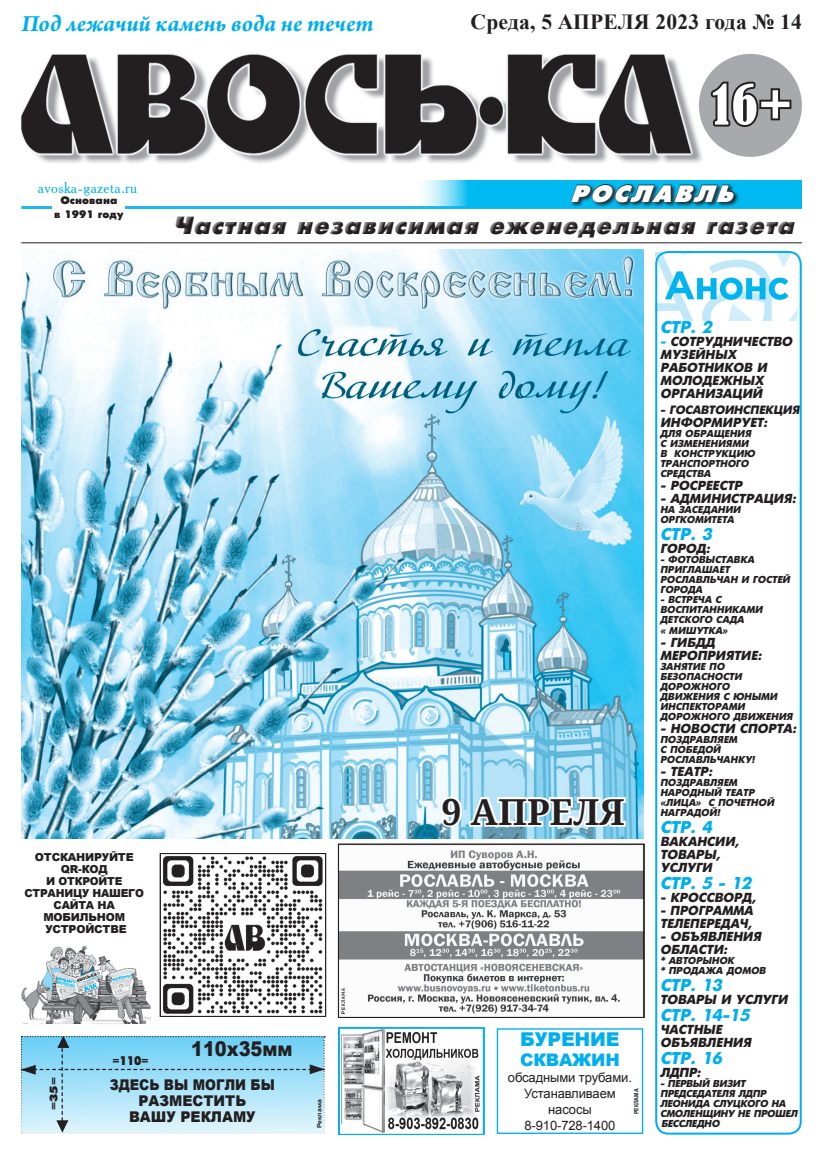
<style>
.page{position:relative;width:823px;height:1163px;background:#fff}
.page>*{position:absolute;margin:0;border:0;box-sizing:border-box;transform-origin:0 0}
.t1{font:condensed 51.8px "Bernard";color:#fff}
.основной{font:700 35.9px "Droid Serif";color:#231f20}
.t2{font:italic 24.7px "Futuris Extra C Bold";color:#231f20}
.t3{font:italic 700 24.5px "Arno Pro";color:#00aeef}
.t4{font:italic 23.5px "Futuris Extra C Bold";color:#fff}
.t5{font:700 21.5px "Times New Roman";letter-spacing:.01em;color:#231f20}
.основной-2{font:900 20.3px "Arial";color:#231f20;scale:.88 1}
.t6{font:900 19px "Arial";letter-spacing:-.01em;color:#00aeef}
.t7{font:900 17.3px "Arial";letter-spacing:-.01em;color:#00aeef}
.Основной{font:italic 17px "Futuris Extra C";color:#00aeef}
.t8{font:15.7px "Academy";letter-spacing:.02em;color:#00aeef}
.основной-3{font:900 14.8px "Arial";color:#231f20;scale:.95 1}
.основной-4{font:900 14.8px "Arial";color:#231f20;scale:.88 1}
.Основной-2{font:italic 13px/13px "Futuris Extra C";color:#231f20}
.t9{font:13px "Arial";letter-spacing:-.01em;color:#231f20}
.основной-5{font:12.4px "Futuris Extra C Bold";color:#231f20;scale:.88 1}
.t10{font:italic 12px "Futuris Extra C";color:#231f20}
.t11{font:900 11px "Arial";letter-spacing:-.02em;color:#231f20}
.основной-6{font:10.9px "Futuris Extra C Bold";color:#231f20;scale:1.14 1}
.t12{font:10.8px "Futuris Extra C Bold";letter-spacing:.01em;color:#231f20}
.Основной-3{font:italic 10px/10px "Futuris Extra C";color:#231f20}
.t13{font:700 6px "Arial";color:#231f20;scale:.86 1}
.основной-7{font:700 5.9px "Arial";color:#231f20;scale:1.14 1}
.s1{color:#00aeef}
</style>
<div class="page">
<img style="left:21px;top:249px;width:621px;height:589px">
<img style="left:655px;top:252px;width:144px;height:68px">
<img style="left:21px;top:946px;width:130px;height:77px">
<div style="left:654px;top:251px;width:147px;height:883px;border:2px solid #00aeef;border-radius:12px"></div>
<hr style="left:21px;top:242px;width:780px;height:1px;background:#231f20">
<img style="left:21px;top:54px;width:681px;height:109px">
<hr style="left:21px;top:206px;width:780px;height:3px;background:#00aeef">
<div style="left:52px;top:196px;width:73px;height:29px;background:#fff"></div>
<svg style="left:411px;top:180px;width:390px;height:27px;background:#27c4f3"></svg>
<div style="left:569px;top:183px;width:170px;height:24px;background:#231f20;opacity:.85"></div>
<svg style="left:569px;top:183px;width:165px;height:20px;background:#13627a"></svg>
<div style="left:698px;top:54px;width:103px;height:103px;background:#a8a9ad;border-radius:50%"></div>
<svg style="left:710px;top:81px;width:82px;height:46px"></svg>
<img style="left:340px;top:845px;width:302px;height:170px">
<div style="left:338px;top:843px;width:306px;height:174px;border:1px solid #231f20"></div>
<img style="left:338px;top:1027px;width:146px;height:107px">
<svg style="left:21px;top:1035px;width:304px;height:98px;background:#a3ddf3"></svg>
<svg style="left:437px;top:786px;width:190px;height:44px"></svg>
<img style="left:161px;top:854px;width:163px;height:160px">
<div style="left:159px;top:852px;width:167px;height:164px;border:1px solid #231f20"></div>
<p class="t3" style="left:21px;top:9px;width:353px">Под лежачий камень вода не течет</p>
<p class="t5" style="left:470px;top:7px;width:332px">Среда, 5 АПРЕЛЯ 2023 года № 14</p>
<p class="t1" style="left:711px;top:75px;width:82px">16+</p>
<p class="t8" style="left:38px;top:178px;width:101px">avoska-gazeta.ru</p>
<p class="t12" style="left:60px;top:194px;width:59px">Основана</p>
<p class="t12" style="left:54px;top:208px;width:71px">в 1991 году</p>
<p class="t4" style="left:569px;top:181px;width:173px">РОСЛАВЛЬ</p>
<h3 class="t2" style="left:173px;top:212px;width:627px">Частная независимая еженедельная газета</h3>
<p class="t11" style="left:35px;top:848px;width:100px">ОТСКАНИРУЙТЕ</p>
<p class="t11" style="left:61px;top:860px;width:48px">QR-КОД</p>
<p class="t11" style="left:46px;top:872px;width:78px">И ОТКРОЙТЕ</p>
<p class="t11" style="left:24px;top:884px;width:121px">СТРАНИЦУ НАШЕГО</p>
<p class="t11" style="left:54px;top:896px;width:63px">САЙТА НА</p>
<p class="t11" style="left:43px;top:908px;width:83px">МОБИЛЬНОМ</p>
<p class="t11" style="left:45px;top:920px;width:83px">УСТРОЙСТВЕ</p>
<p class="основной-5" style="left:112px;top:1054px;width:42px">=110=</p>
<p class="основной-2" style="left:191px;top:1033px;width:117px">110х35мм</p>
<p class="основной-6" style="left:48px;top:1109px;width:30px;rotate:-90deg">=35=</p>
<p class="основной-4" style="left:110px;top:1074px;width:189px">ЗДЕСЬ ВЫ МОГЛИ БЫ</p>
<p class="основной-3" style="left:138px;top:1089px;width:115px">РАЗМЕСТИТЬ</p>
<p class="основной-3" style="left:129px;top:1105px;width:135px">ВАШУ РЕКЛАМУ</p>
<p class="основной-7" style="left:315px;top:1127px;width:27px;rotate:-90deg">Реклама</p>
<p class="основной" style="left:441px;top:786px;width:185px">9 АПРЕЛЯ</p>
<p class="t6" style="left:520px;top:1025px;width:101px">БУРЕНИЕ</p>
<p class="t7" style="left:520px;top:1047px;width:101px">СКВАЖИН</p>
<p class="t9" style="left:507px;top:1068px;width:125px">обсадными трубами.</p>
<p class="t9" style="left:524px;top:1084px;width:93px">Устанавливаем</p>
<p class="t9" style="left:548px;top:1100px;width:45px">насосы</p>
<p class="t9" style="left:524px;top:1116px;width:92px">8-910-728-1400</p>
<p class="t13" style="left:632px;top:1114px;width:31px;rotate:-90deg">РЕКЛАМА</p>
<p class="Основной" style="left:659px;top:318px;width:57px">СТР. 2</p>
<p class="Основной-2" style="left:659px;top:335px;width:136px"><span class="s1">-</span> СОТРУДНИЧЕСТВО<br>МУЗЕЙНЫХ<br>РАБОТНИКОВ И<br>МОЛОДЕЖНЫХ<br>ОРГАНИЗАЦИЙ</p>
<p class="t10" style="left:659px;top:403px;width:143px">- ГОСАВТОИНСПЕКЦИЯ</p>
<p class="Основной-2" style="left:659px;top:416px;width:111px">ИНФОРМИРУЕТ:</p>
<p class="Основной-3" style="left:659px;top:429px;width:98px">ДЛЯ ОБРАЩЕНИЯ<br>С ИЗМЕНЕНИЯМИ<br>В КОНСТРУКЦИЮ<br>ТРАНСПОРТНОГО<br>СРЕДСТВА</p>
<p class="Основной-2" style="left:659px;top:479px;width:86px">- РОСРЕЕСТР</p>
<p class="Основной-2" style="left:659px;top:492px;width:140px">- АДМИНИСТРАЦИЯ:</p>
<p class="Основной-3" style="left:659px;top:505px;width:84px">НА ЗАСЕДАНИИ<br>ОРГКОМИТЕТА</p>
<p class="Основной" style="left:659px;top:525px;width:57px">СТР. 3</p>
<p class="Основной-2" style="left:659px;top:542px;width:54px">ГОРОД:</p>
<p class="Основной-3" style="left:659px;top:555px;width:133px">- ФОТОВЫСТАВКА<br>ПРИГЛАШАЕТ<br>РОСЛАВЛЬЧАН И ГОСТЕЙ<br>ГОРОДА</p>
<p class="Основной-3" style="left:659px;top:595px;width:106px">- ВСТРЕЧА С<br>ВОСПИТАННИКАМИ<br>ДЕТСКОГО САДА</p>
<p class="Основной-3" style="left:659px;top:625px;width:71px">« МИШУТКА»</p>
<p class="Основной-2" style="left:659px;top:635px;width:106px">- ГИБДД<br>МЕРОПРИЯТИЕ:</p>
<p class="Основной-3" style="left:659px;top:661px;width:136px">ЗАНЯТИЕ ПО<br>БЕЗОПАСНОСТИ<br>ДОРОЖНОГО<br>ДВИЖЕНИЯ С ЮНЫМИ<br>ИНСПЕКТОРАМИ<br>ДОРОЖНОГО ДВИЖЕНИЯ</p>
<p class="Основной-2" style="left:659px;top:721px;width:140px">- НОВОСТИ СПОРТА:</p>
<p class="Основной-3" style="left:659px;top:734px;width:98px">ПОЗДРАВЛЯЕМ<br>С ПОБЕДОЙ<br>РОСЛАВЛЬЧАНКУ!</p>
<p class="Основной-2" style="left:659px;top:764px;width:56px">- ТЕАТР:</p>
<p class="Основной-3" style="left:659px;top:777px;width:98px">ПОЗДРАВЛЯЕМ<br>НАРОДНЫЙ ТЕАТР</p>
<p class="Основной-3" style="left:659px;top:797px;width:117px">«ЛИЦА» С ПОЧЕТНОЙ<br>НАГРАДОЙ!</p>
<p class="Основной" style="left:659px;top:817px;width:57px">СТР. 4</p>
<p class="Основной-2" style="left:659px;top:834px;width:83px">ВАКАНСИИ,</p>
<p class="Основной-2" style="left:659px;top:847px;width:64px">ТОВАРЫ,</p>
<p class="Основной-2" style="left:659px;top:860px;width:56px">УСЛУГИ</p>
<p class="Основной" style="left:659px;top:873px;width:96px">СТР. 5 - 12</p>
<p class="Основной-2" style="left:659px;top:890px;width:100px">- КРОССВОРД,</p>
<p class="Основной-2" style="left:659px;top:903px;width:97px">- ПРОГРАММА</p>
<p class="Основной-2" style="left:659px;top:916px;width:96px">ТЕЛЕПЕРЕДАЧ,</p>
<p class="Основной-2" style="left:659px;top:929px;width:105px">- ОБЪЯВЛЕНИЯ</p>
<p class="Основной-2" style="left:659px;top:942px;width:71px">ОБЛАСТИ:</p>
<p class="Основной-3" style="left:659px;top:955px;width:78px">* АВТОРЫНОК</p>
<p class="Основной-3" style="left:659px;top:965px;width:109px">* ПРОДАЖА ДОМОВ</p>
<p class="Основной" style="left:659px;top:975px;width:67px">СТР. 13</p>
<p class="Основной-2" style="left:659px;top:992px;width:131px">ТОВАРЫ И УСЛУГИ</p>
<p class="Основной" style="left:659px;top:1005px;width:94px">СТР. 14-15</p>
<p class="Основной-2" style="left:659px;top:1022px;width:66px">ЧАСТНЫЕ</p>
<p class="Основной-2" style="left:659px;top:1035px;width:95px">ОБЪЯВЛЕНИЯ</p>
<p class="Основной" style="left:659px;top:1048px;width:67px">СТР. 16</p>
<p class="Основной-2" style="left:659px;top:1065px;width:45px">ЛДПР:</p>
<p class="Основной-3" style="left:659px;top:1078px;width:141px">- ПЕРВЫЙ ВИЗИТ<br>ПРЕДСЕДАТЕЛЯ ЛДПР<br>ЛЕОНИДА СЛУЦКОГО НА<br>СМОЛЕНЩИНУ НЕ ПРОШЕЛ<br>БЕССЛЕДНО</p>
</div>
